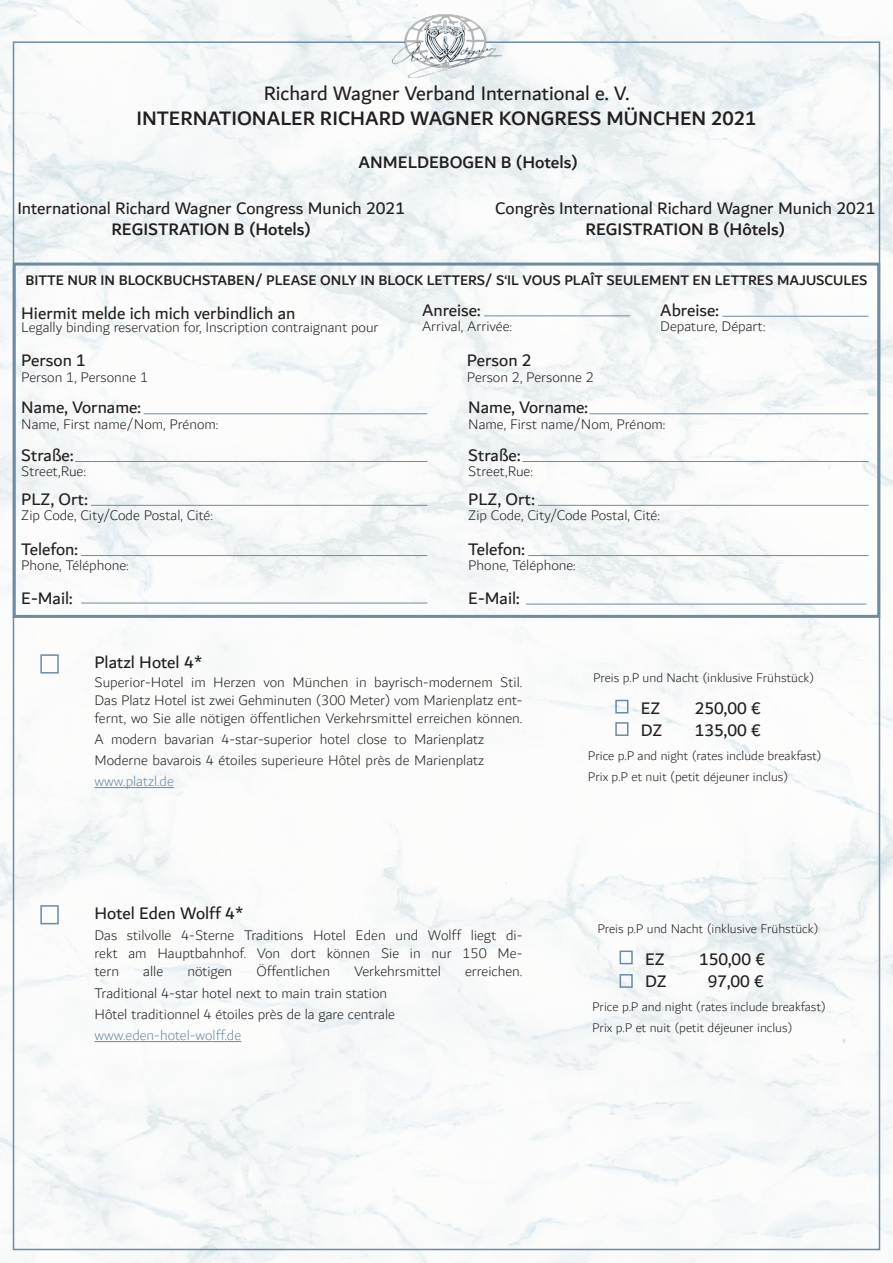
<style>
.page{position:relative;width:893px;height:1263px;background:#fff}
.page>*{position:absolute;margin:0;border:0;box-sizing:border-box;transform-origin:0 0}
.t1{font:500 21px "Dubai";color:#231f20}
.t2{font:21px "Dubai";color:#231f20}
.t3{font:18px "Dubai";color:#231f20}
.t4{font:500 18px "Dubai";color:#231f20}
.t5{font:300 15px/18px "Dubai";color:#231f20;text-align:justify}
.t6{font:500 15px "Dubai";color:#231f20}
.t7{font:300 15px "Dubai";color:#6c8ba5}
.t8{font:300 13.5px "Dubai";color:#231f20}
</style>
<div class="page">
<img style="left:0;top:0;width:893px;height:1263px">
<hr style="left:94px;top:787px;width:80px;height:1px;background:#6c8ba5">
<hr style="left:94px;top:1041px;width:147px;height:1px;background:#6c8ba5">
<div style="left:13px;top:263px;width:867px;height:355px;border:3px solid #6c8ba5"></div>
<img style="left:393px;top:15px;width:109px;height:62px">
<hr style="left:484px;top:316px;width:146px;height:1px;background:#6c8ba5">
<hr style="left:722px;top:316px;width:146px;height:1px;background:#6c8ba5">
<hr style="left:144px;top:413px;width:283px;height:1px;background:#6c8ba5">
<hr style="left:75px;top:461px;width:352px;height:1px;background:#6c8ba5">
<hr style="left:91px;top:505px;width:336px;height:1px;background:#6c8ba5">
<hr style="left:81px;top:555px;width:346px;height:1px;background:#6c8ba5">
<hr style="left:81px;top:603px;width:346px;height:1px;background:#6c8ba5">
<hr style="left:590px;top:413px;width:278px;height:1px;background:#6c8ba5">
<hr style="left:522px;top:461px;width:346px;height:1px;background:#6c8ba5">
<hr style="left:538px;top:505px;width:330px;height:1px;background:#6c8ba5">
<hr style="left:528px;top:555px;width:340px;height:1px;background:#6c8ba5">
<hr style="left:526px;top:604px;width:340px;height:1px;background:#6c8ba5">
<div style="left:40px;top:654px;width:19px;height:19px;border:2px solid #6c8ba5"></div>
<div style="left:40px;top:905px;width:19px;height:19px;border:2px solid #6c8ba5"></div>
<div style="left:615px;top:700px;width:13px;height:13px;border:2px solid #6c8ba5"></div>
<div style="left:615px;top:722px;width:13px;height:14px;border:2px solid #6c8ba5"></div>
<div style="left:620px;top:950px;width:13px;height:14px;border:2px solid #6c8ba5"></div>
<div style="left:620px;top:974px;width:13px;height:14px;border:2px solid #6c8ba5"></div>
<p class="t2" style="left:264px;top:80px;width:367px">Richard Wagner Verband International e. V.</p>
<p class="t1" style="left:136px;top:106px;width:622px">INTERNATIONALER RICHARD WAGNER KONGRESS MÜNCHEN 2021</p>
<p class="t4" style="left:359px;top:151px;width:221px">ANMELDEBOGEN B (Hotels)</p>
<p class="t3" style="left:17px;top:197px;width:389px">International Richard Wagner Congress Munich 2021</p>
<p class="t4" style="left:111px;top:218px;width:201px">REGISTRATION B (Hotels)</p>
<p class="t3" style="left:495px;top:197px;width:382px">Congrès International Richard Wagner Munich 2021</p>
<p class="t4" style="left:585px;top:218px;width:201px">REGISTRATION B (Hôtels)</p>
<p class="t6" style="left:25px;top:271px;width:844px">BITTE NUR IN BLOCKBUCHSTABEN/ PLEASE ONLY IN BLOCK LETTERS/ S‘IL VOUS PLAÎT SEULEMENT EN LETTRES MAJUSCULES</p>
<p class="t3" style="left:21px;top:302px;width:276px">Hiermit melde ich mich verbindlich an</p>
<p class="t3" style="left:422px;top:299px;width:60px">Anreise:</p>
<p class="t5" style="left:21px;top:319px;width:359px">Legally binding reservation for, Inscription contraignant pour</p>
<p class="t5" style="left:422px;top:318px;width:92px">Arrival, Arrivée:</p>
<p class="t3" style="left:660px;top:299px;width:60px">Abreise:</p>
<p class="t5" style="left:660px;top:318px;width:107px">Depature, Départ:</p>
<p class="t3" style="left:21px;top:350px;width:66px">Person 1</p>
<p class="t3" style="left:467px;top:350px;width:66px">Person 2</p>
<p class="t5" style="left:21px;top:368px;width:128px">Person 1, Personne 1</p>
<p class="t5" style="left:467px;top:368px;width:128px">Person 2, Personne 2</p>
<p class="t3" style="left:21px;top:396px;width:121px">Name, Vorname:</p>
<p class="t5" style="left:21px;top:415px;width:199px">Name, First name/Nom, Prénom:</p>
<p class="t3" style="left:21px;top:444px;width:54px">Straße:</p>
<p class="t5" style="left:21px;top:463px;width:66px">Street,Rue:</p>
<p class="t3" style="left:468px;top:396px;width:121px">Name, Vorname:</p>
<p class="t5" style="left:468px;top:415px;width:199px">Name, First name/Nom, Prénom:</p>
<p class="t3" style="left:468px;top:444px;width:54px">Straße:</p>
<p class="t5" style="left:468px;top:463px;width:66px">Street,Rue:</p>
<p class="t3" style="left:21px;top:488px;width:68px">PLZ, Ort:</p>
<p class="t5" style="left:21px;top:507px;width:193px">Zip Code, City/Code Postal, Cité:</p>
<p class="t3" style="left:21px;top:538px;width:58px">Telefon:</p>
<p class="t5" style="left:21px;top:557px;width:109px">Phone, Téléphone:</p>
<p class="t3" style="left:21px;top:587px;width:53px">E-Mail:</p>
<p class="t3" style="left:94px;top:651px;width:110px">Platzl Hotel 4*</p>
<p class="t3" style="left:468px;top:488px;width:68px">PLZ, Ort:</p>
<p class="t5" style="left:468px;top:507px;width:193px">Zip Code, City/Code Postal, Cité:</p>
<p class="t3" style="left:468px;top:538px;width:58px">Telefon:</p>
<p class="t5" style="left:468px;top:557px;width:109px">Phone, Téléphone:</p>
<p class="t3" style="left:468px;top:587px;width:53px">E-Mail:</p>
<p class="t8" style="left:593px;top:667px;width:223px">Preis p.P und Nacht (inklusive Frühstück)</p>
<p class="t3" style="left:641px;top:697px;width:21px">EZ</p>
<p class="t3" style="left:695px;top:697px;width:68px">250,00 €</p>
<p class="t3" style="left:641px;top:719px;width:23px">DZ</p>
<p class="t3" style="left:695px;top:719px;width:68px">135,00 €</p>
<p class="t5" style="left:94px;top:673px;width:429px">Superior-Hotel im Herzen von München in bayrisch-modernem Stil.<br>Das Platz Hotel ist zwei Gehminuten (300 Meter) vom Marienplatz ent&shy;fernt, wo Sie alle nötigen öffentlichen Verkehrsmittel erreichen können.</p>
<p class="t5" style="left:94px;top:730px;width:391px">A modern bavarian 4-star-superior hotel close to Marienplatz</p>
<p class="t5" style="left:94px;top:751px;width:391px">Moderne bavarois 4 étoiles superieure Hôtel près de Marienplatz</p>
<p class="t8" style="left:588px;top:745px;width:235px">Price p.P and night (rates include breakfast)</p>
<p class="t8" style="left:588px;top:766px;width:202px">Prix p.P et nuit (petit déjeuner inclus)</p>
<p class="t7" style="left:94px;top:770px;width:81px">www.platzl.de</p>
<p class="t3" style="left:94px;top:902px;width:151px">Hotel Eden Wolff 4*</p>
<p class="t5" style="left:94px;top:926px;width:429px">Das stilvolle 4-Sterne Traditions Hotel Eden und Wolff liegt di&shy;rekt am Hauptbahnhof. Von dort können Sie in nur 150 Me&shy;tern</p>
<p class="t5" style="left:143px;top:962px;width:21px">alle</p>
<p class="t5" style="left:187px;top:962px;width:46px">nötigen</p>
<p class="t5" style="left:256px;top:962px;width:75px">Öffentlichen</p>
<p class="t5" style="left:354px;top:962px;width:88px">Verkehrsmittel</p>
<p class="t5" style="left:465px;top:962px;width:59px">erreichen.</p>
<p class="t5" style="left:94px;top:984px;width:294px">Traditional 4-star hotel next to main train station</p>
<p class="t5" style="left:94px;top:1005px;width:302px">Hôtel traditionnel 4 étoiles près de la gare centrale</p>
<p class="t7" style="left:94px;top:1024px;width:148px">www.eden-hotel-wolff.de</p>
<p class="t8" style="left:597px;top:918px;width:223px">Preis p.P und Nacht (inklusive Frühstück)</p>
<p class="t3" style="left:645px;top:948px;width:21px">EZ</p>
<p class="t3" style="left:699px;top:948px;width:68px">150,00 €</p>
<p class="t3" style="left:645px;top:970px;width:23px">DZ</p>
<p class="t3" style="left:708px;top:970px;width:58px">97,00 €</p>
<p class="t8" style="left:592px;top:996px;width:235px">Price p.P and night (rates include breakfast)</p>
<p class="t8" style="left:592px;top:1017px;width:202px">Prix p.P et nuit (petit déjeuner inclus)</p>
</div>
